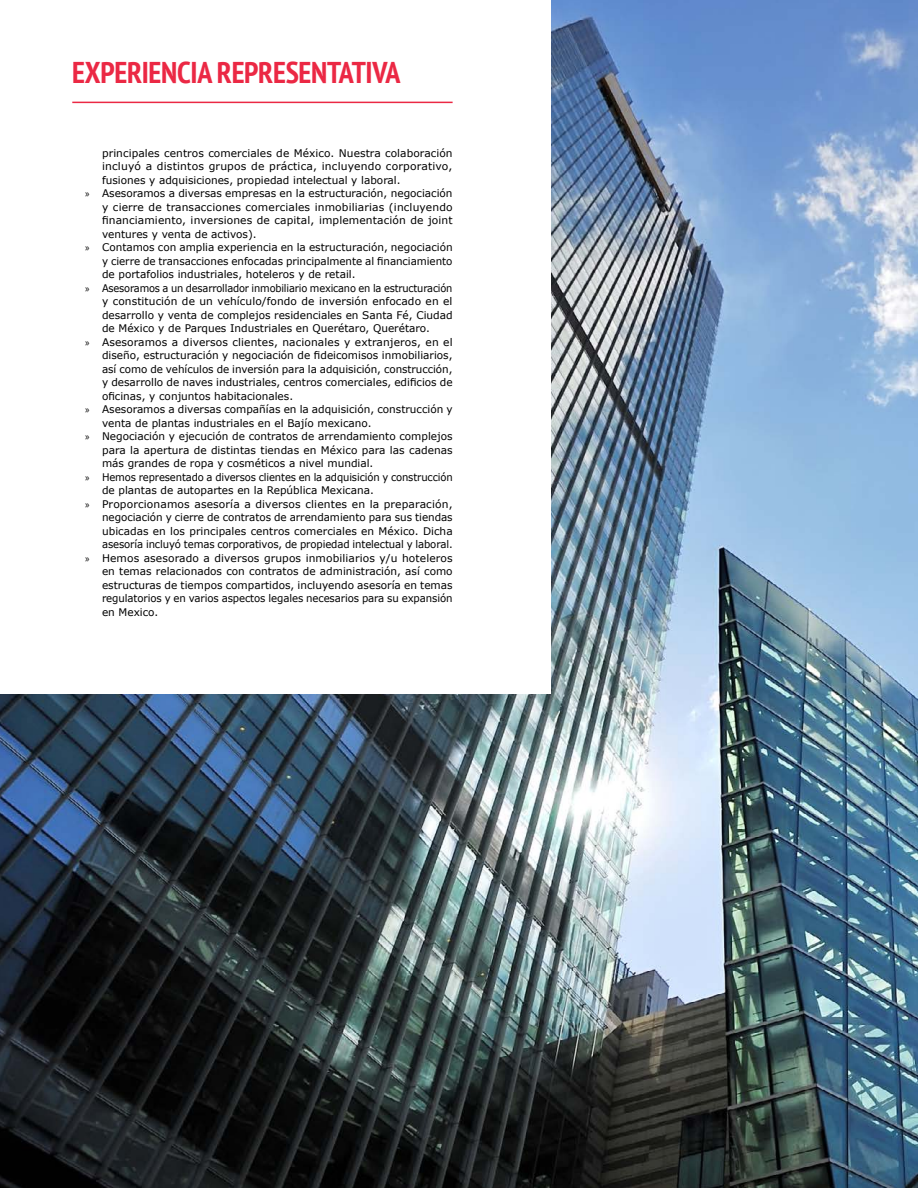
<style>
.page{position:relative;width:918px;height:1188px;background:#fff}
.page>*{position:absolute;margin:0;border:0;box-sizing:border-box;transform-origin:0 0}
.t1{font:700 condensed 30px "PT Sans";letter-spacing:-.01em;color:#eb2844}
.t2{font:10.5px "Verdana";color:#000}
.t3{font:10.5px "Verdana";color:#000;scale:.94 1}
.t4{font:10.5px "Verdana";color:#000;scale:.96 1}
.t5{font:10.5px "Verdana";color:#000;scale:.95 1}
.s1{font-family:"Myriad Pro"}
</style>
<div class="page">
<img style="left:0;top:0;width:918px;height:1188px">
<div style="left:0;top:0;width:551px;height:693px;background:#fff"></div>
<hr style="left:72px;top:102px;width:381px;height:1px;background:#eb2844">
<h1 class="t1" style="left:72px;top:53px;width:330px">EXPERIENCIA REPRESENTATIVA</h1>
<p class="t2" style="left:102px;top:146px;width:352px">principales centros comerciales de México. Nuestra colaboración</p>
<p class="t2" style="left:102px;top:160px;width:352px">incluyó a distintos grupos de práctica, incluyendo corporativo,</p>
<p class="t2" style="left:102px;top:173px;width:300px">fusiones y adquisiciones, propiedad intelectual y laboral.</p>
<p class="t2" style="left:85px;top:187px;width:369px"><span class="s1">»</span> Asesoramos a diversas empresas en la estructuración, negociación</p>
<p class="t2" style="left:102px;top:200px;width:352px">y cierre de transacciones comerciales inmobiliarias (incluyendo</p>
<p class="t2" style="left:102px;top:214px;width:352px">financiamiento, inversiones de capital, implementación de joint</p>
<p class="t2" style="left:102px;top:227px;width:156px">ventures y venta de activos).</p>
<p class="t2" style="left:85px;top:241px;width:369px"><span class="s1">»</span> Contamos con amplia experiencia en la estructuración, negociación</p>
<p class="t2" style="left:102px;top:254px;width:352px">y cierre de transacciones enfocadas principalmente al financiamiento</p>
<p class="t2" style="left:102px;top:268px;width:255px">de portafolios industriales, hoteleros y de retail.</p>
<p class="t3" style="left:85px;top:281px;width:392px"><span class="s1">»</span> Asesoramos a un desarrollador inmobiliario mexicano en la estructuración</p>
<p class="t2" style="left:102px;top:295px;width:352px">y constitución de un vehículo/fondo de inversión enfocado en el</p>
<p class="t2" style="left:102px;top:308px;width:352px">desarrollo y venta de complejos residenciales en Santa Fé, Ciudad</p>
<p class="t2" style="left:102px;top:322px;width:329px">de México y de Parques Industriales en Querétaro, Querétaro.</p>
<p class="t2" style="left:85px;top:335px;width:369px"><span class="s1">»</span> Asesoramos a diversos clientes, nacionales y extranjeros, en el</p>
<p class="t2" style="left:102px;top:349px;width:352px">diseño, estructuración y negociación de fideicomisos inmobiliarios,</p>
<p class="t2" style="left:102px;top:362px;width:352px">así como de vehículos de inversión para la adquisición, construcción,</p>
<p class="t2" style="left:102px;top:376px;width:352px">y desarrollo de naves industriales, centros comerciales, edificios de</p>
<p class="t2" style="left:102px;top:389px;width:193px">oficinas, y conjuntos habitacionales.</p>
<p class="t2" style="left:85px;top:403px;width:369px"><span class="s1">»</span> Asesoramos a diversas compañías en la adquisición, construcción y</p>
<p class="t2" style="left:102px;top:416px;width:271px">venta de plantas industriales en el Bajío mexicano.</p>
<p class="t2" style="left:85px;top:430px;width:369px"><span class="s1">»</span> Negociación y ejecución de contratos de arrendamiento complejos</p>
<p class="t2" style="left:102px;top:443px;width:352px">para la apertura de distintas tiendas en México para las cadenas</p>
<p class="t2" style="left:102px;top:457px;width:273px">más grandes de ropa y cosméticos a nivel mundial.</p>
<p class="t5" style="left:85px;top:470px;width:389px"><span class="s1">»</span> Hemos representado a diversos clientes en la adquisición y construcción</p>
<p class="t2" style="left:102px;top:484px;width:273px">de plantas de autopartes en la República Mexicana.</p>
<p class="t2" style="left:85px;top:497px;width:369px"><span class="s1">»</span> Proporcionamos asesoría a diversos clientes en la preparación,</p>
<p class="t2" style="left:102px;top:511px;width:352px">negociación y cierre de contratos de arrendamiento para sus tiendas</p>
<p class="t2" style="left:102px;top:524px;width:352px">ubicadas en los principales centros comerciales en México. Dicha</p>
<p class="t4" style="left:102px;top:538px;width:367px">asesoría incluyó temas corporativos, de propiedad intelectual y laboral.</p>
<p class="t2" style="left:85px;top:551px;width:369px"><span class="s1">»</span> Hemos asesorado a diversos grupos inmobiliarios y/u hoteleros</p>
<p class="t2" style="left:102px;top:565px;width:352px">en temas relacionados con contratos de administración, así como</p>
<p class="t2" style="left:102px;top:578px;width:352px">estructuras de tiempos compartidos, incluyendo asesoría en temas</p>
<p class="t2" style="left:102px;top:592px;width:352px">regulatorios y en varios aspectos legales necesarios para su expansión</p>
<p class="t2" style="left:102px;top:605px;width:58px">en Mexico.</p>
</div>
